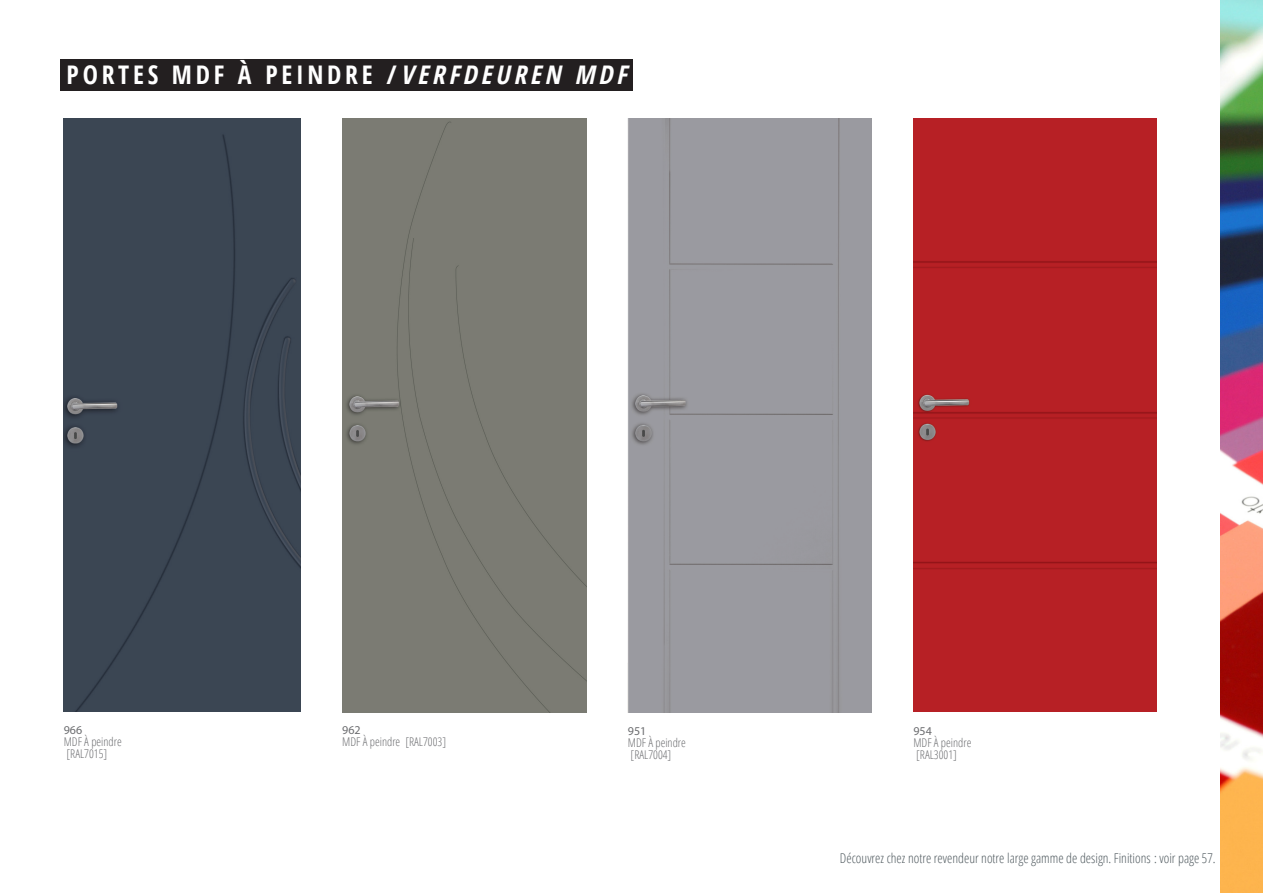
<style>
.page{position:relative;width:1263px;height:893px;background:#fff}
.page>*{position:absolute;margin:0;border:0;box-sizing:border-box;transform-origin:0 0}
.t1{font:700 condensed 25.65px "Open Sans";letter-spacing:.145em;color:#fff}
.t2{font:300 condensed 13.5px "Open Sans";color:#515b60}
.t3{font:300 condensed 12px/12px "Open Sans";color:#6c6d70}
.t4{font:12px "Myriad Pro";color:#6c6d70}
.s1{font-style:italic}
</style>
<div class="page">
<div style="left:64px;top:118px;width:237px;height:594px;background:#3b4653"></div>
<div style="left:342px;top:118px;width:244px;height:594px;background:#7b7b73"></div>
<div style="left:628px;top:118px;width:244px;height:594px;background:#9a9aa0"></div>
<div style="left:913px;top:118px;width:244px;height:594px;background:#b72025"></div>
<img style="left:1220px;top:0;width:43px;height:893px">
<div style="left:61px;top:59px;width:572px;height:31px;background:#231f20"></div>
<h1 class="t1" style="left:67px;top:57px;width:569px">PORTES MDF À PEINDRE /<span class="s1">VERFDEUREN MDF</span></h1>
<p class="t4" style="left:64px;top:723px;width:20px">966</p>
<p class="t3" style="left:64px;top:735px;width:60px">MDF À peindre [RAL7015]</p>
<p class="t4" style="left:342px;top:723px;width:20px">962</p>
<p class="t3" style="left:342px;top:735px;width:105px">MDF À peindre [RAL7003]</p>
<p class="t4" style="left:628px;top:724px;width:20px">951</p>
<p class="t3" style="left:628px;top:736px;width:60px">MDF À peindre [RAL7004]</p>
<p class="t4" style="left:913px;top:724px;width:20px">954</p>
<p class="t3" style="left:913px;top:736px;width:60px">MDF À peindre [RAL3001]</p>
<p class="t2" style="left:840px;top:849px;width:377px">Découvrez chez notre revendeur notre large gamme de design. Finitions : voir page 57.</p>
</div>
